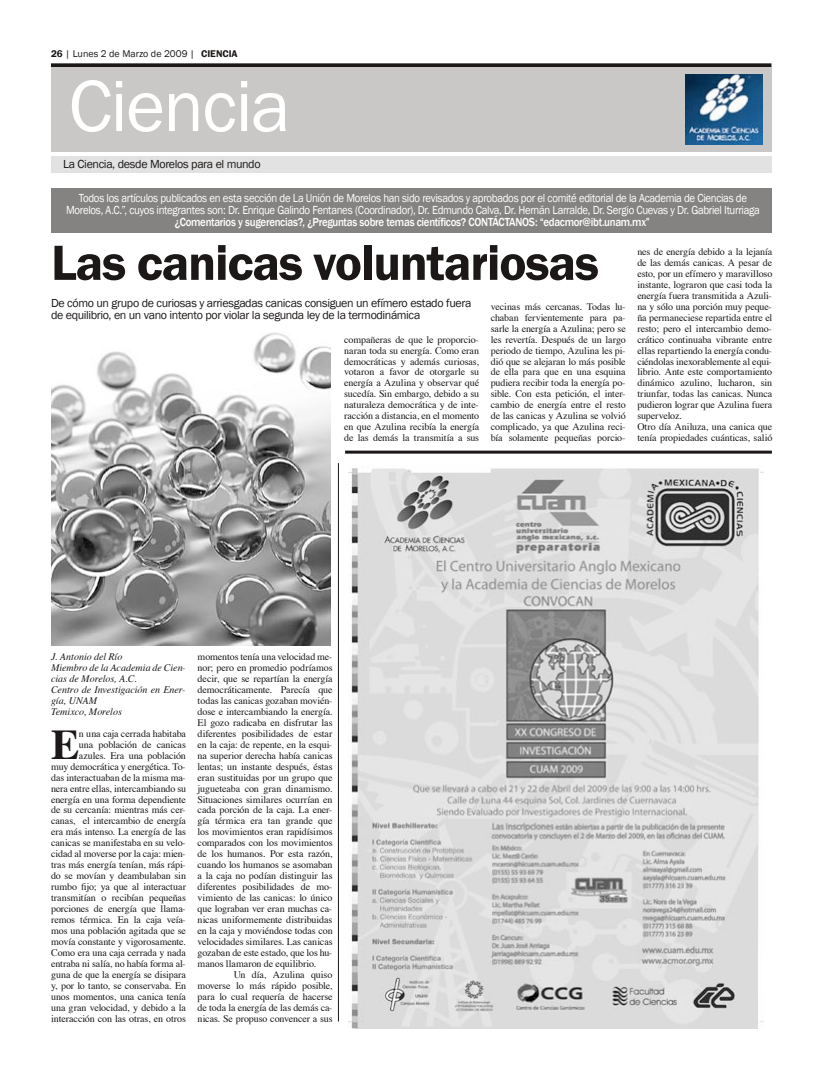
<style>
.page{position:relative;width:823px;height:1078px;background:#fff}
.page>*{position:absolute;margin:0;border:0;box-sizing:border-box;transform-origin:0 0}
.t1{font:75px "Franklin Gothic";letter-spacing:-.025em;color:#fff}
.t2{font:600 51px "Franklin Gothic";letter-spacing:-.025em;color:#1b1817}
.t3{font:700 42.4px "Times";color:#1b1817}
.t4{font:12px/12px "Franklin Gothic";letter-spacing:-.03em;color:#fff;text-align:center;scale:.9 1}
.t5{font:12px/12px "Franklin Gothic";letter-spacing:-.03em;color:#1b1817}
.t6{font:500 12px "Franklin Gothic";letter-spacing:-.025em;color:#fff;scale:.9 1}
.t7{font:10px/10.9px "Times";letter-spacing:-.01em;color:#1b1817;text-align:justify}
.t8{font:italic 10px/10.9px "Times";color:#1b1817}
.t9{font:10px "Franklin Gothic";color:#1b1817}
.t10{font:600 10px "Franklin Gothic";color:#1b1817}
.s1{font-weight:600}
</style>
<div class="page">
<svg style="left:51px;top:63px;width:720px;height:4px;fill:#1b1817"></svg>
<div style="left:51px;top:67px;width:720px;height:85px;background:#c9c8c6"></div>
<div style="left:51px;top:156px;width:720px;height:17px;background:#e2e2e2"></div>
<div style="left:51px;top:188px;width:720px;height:44px;background:#858382"></div>
<img style="left:685px;top:74px;width:77px;height:70px">
<img style="left:348px;top:468px;width:414px;height:560px">
<img style="left:51px;top:332px;width:280px;height:313px">
<hr style="left:345px;top:450px;width:426px;height:3px;background:#1b1817">
<hr style="left:338px;top:463px;width:1px;height:558px;background:#1b1817">
<p class="t9" style="left:51px;top:47px;width:145px"><span class="s1">26</span> | Lunes 2 de Marzo de 2009 |</p>
<p class="t10" style="left:201px;top:47px;width:38px">CIENCIA</p>
<h1 class="t1" style="left:69px;top:62px;width:223px">Ciencia</h1>
<p class="t5" style="left:63px;top:158px;width:199px">La Ciencia, desde Morelos para el mundo</p>
<p class="t4" style="left:66px;top:192px;width:771px">Todos los artículos publicados en esta sección de La Unión de Morelos han sido revisados y aprobados por el comité editorial de la Academia de Ciencias de<br>Morelos, A.C.”, cuyos integrantes son: Dr. Enrique Galindo Fentanes (Coordinador), Dr. Edmundo Calva, Dr. Hernán Larralde, Dr. Sergio Cuevas y Dr. Gabriel Iturriaga</p>
<p class="t6" style="left:175px;top:215px;width:529px">¿Comentarios y sugerencias?, ¿Preguntas sobre temas científicos? CONTÁCTANOS: “edacmor@ibt.unam.mx”</p>
<h2 class="t2" style="left:51px;top:233px;width:549px">Las canicas voluntariosas</h2>
<p class="t5" style="left:51px;top:297px;width:421px">De cómo un grupo de curiosas y arriesgadas canicas consiguen un efímero estado fuera de equilibrio, en un vano intento por violar la segunda ley de la termodinámica</p>
<p class="t7" style="left:490px;top:302px;width:136px">vecinas más cercanas. Todas lu&shy;chaban fervientemente para pa&shy;sarle la energía a Azulina; pero se les revertía. Después de un largo periodo de tiempo, Azulina les pi&shy;dió que se alejaran lo más posible de ella para que en una esquina pudiera recibir toda la energía po&shy;sible. Con esta petición, el inter&shy;cambio de energía entre el resto de las canicas y Azulina se volvió complicado, ya que Azulina reci&shy;bía solamente pequeñas porcio-</p>
<p class="t7" style="left:344px;top:334px;width:136px">compañeras de que le proporcio&shy;naran toda su energía. Como eran democráticas y además curiosas, votaron a favor de otorgarle su energía a Azulina y observar qué sucedía. Sin embargo, debido a su naturaleza democrática y de inte&shy;racción a distancia, en el momento en que Azulina recibía la energía de las demás la transmitía a sus</p>
<p class="t7" style="left:637px;top:247px;width:136px;text-align:left">nes de energía debido a la lejanía de las demás canicas. A pesar de esto, por un efímero y maravilloso instante, lograron que casi toda la energía fuera transmitida a Azuli&shy;na y sólo una porción muy peque&shy;ña permaneciese repartida entre el resto; pero el intercambio demo&shy;crático continuaba vibrante entre ellas repartiendo la energía condu&shy;ciéndolas inexorablemente al equi&shy;librio. Ante este comportamiento dinámico azulino, lucharon, sin triunfar, todas las canicas. Nunca pudieron lograr que Azulina fuera superveloz.<br>Otro día Aniluza, una canica que tenía propiedades cuánticas, salió</p>
<p class="t8" style="left:51px;top:652px;width:136px">J. Antonio del Río<br>Miembro de la Academia de Cien&shy;cias de Morelos, A.C.<br>Centro de Investigación en Ener&shy;gía, UNAM<br>Temixco, Morelos</p>
<h3 class="t3" style="left:51px;top:726px;width:30px">E</h3>
<p class="t7" style="left:51px;top:728px;width:136px;text-align:right">n una caja cerrada habitaba<br>una población de canicas azules. Era una población<br>muy democrática y energética. To&shy;das interactuaban de la misma ma&shy;nera entre ellas, intercambiando su energía en una forma dependiente de su cercanía: mientras más cer&shy;canas, el intercambio de energía era más intenso. La energía de las canicas se manifestaba en su velo&shy;cidad al moverse por la caja: mien&shy;tras más energía tenían, más rápi&shy;do se movían y deambulaban sin rumbo fijo; ya que al interactuar transmitían o recibían pequeñas porciones de energía que llama&shy;remos térmica. En la caja veía&shy;mos una población agitada que se movía constante y vigorosamente.<br>Como era una caja cerrada y nada entraba ni salía, no había forma al&shy;guna de que la energía se disipara y, por lo tanto, se conservaba. En unos momentos, una canica tenía una gran velocidad, y debido a la interacción con las otras, en otros</p>
<p class="t7" style="left:197px;top:652px;width:136px">momentos tenía una velocidad me&shy;nor; pero en promedio podríamos decir, que se repartían la energía democráticamente. Parecía que todas las canicas gozaban movién&shy;dose e intercambiando la energía.<br>El gozo radicaba en disfrutar las diferentes posibilidades de estar en la caja: de repente, en la esqui&shy;na superior derecha había canicas lentas; un instante después, éstas eran sustituidas por un grupo que jugueteaba con gran dinamismo.<br>Situaciones similares ocurrían en cada porción de la caja. La ener&shy;gía térmica era tan grande que los movimientos eran rapidísimos comparados con los movimientos de los humanos. Por esta razón, cuando los humanos se asomaban a la caja no podían distinguir las diferentes posibilidades de mo&shy;vimiento de las canicas: lo único que lograban ver eran muchas ca&shy;nicas uniformemente distribuidas en la caja y moviéndose todas con velocidades similares. Las canicas gozaban de este estado, que los hu&shy;manos llamaron de equilibrio.</p>
<p class="t7" style="left:197px;top:969px;width:136px;text-indent:36px">Un día, Azulina quiso moverse lo más rápido posible, para lo cual requería de hacerse de toda la energía de las demás ca&shy;nicas. Se propuso convencer a sus</p>
</div>
